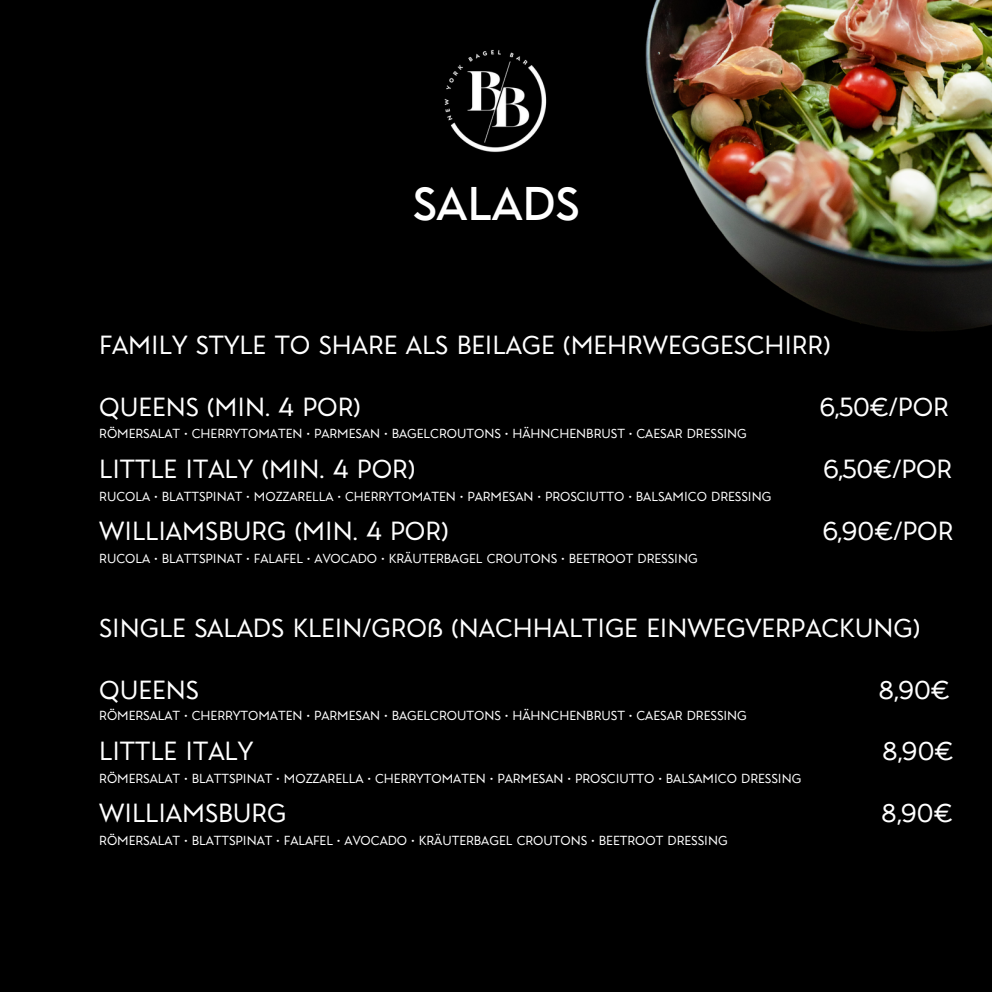
<style>
.page{position:relative;width:992px;height:992px;background:#000}
.page>*{position:absolute;margin:0;border:0;box-sizing:border-box;transform-origin:0 0}
.t1{font:300 45px "Garnet Capitals";color:#fff}
.t2{font:100 25px "Garnet Capitals";color:#fff}
.t3{font:100 12.5px "Garnet Capitals";color:#fff}
</style>
<div class="page">
<img style="left:444px;top:50px;width:103px;height:103px">
<img style="left:645px;top:0;width:347px;height:331px">
<p class="t1" style="left:413px;top:183px;width:168px">SALADS</p>
<h1 class="t2" style="left:99px;top:334px;width:733px">FAMILY STYLE TO SHARE ALS BEILAGE (MEHRWEGGESCHIRR)</h1>
<h1 class="t2" style="left:99px;top:396px;width:263px">QUEENS (MIN. 4 POR)</h1>
<h1 class="t2" style="left:819px;top:396px;width:131px">6,50€/POR</h1>
<h1 class="t2" style="left:99px;top:457px;width:317px">LITTLE ITALY (MIN. 4 POR)</h1>
<h1 class="t2" style="left:823px;top:457px;width:131px">6,50€/POR</h1>
<h2 class="t3" style="left:99px;top:428px;width:649px">RÖMERSALAT • CHERRYTOMATEN • PARMESAN • BAGELCROUTONS • HÄHNCHENBRUST • CAESAR DRESSING</h2>
<p class="t3" style="left:99px;top:490px;width:674px">RUCOLA • BLATTSPINAT • MOZZARELLA • CHERRYTOMATEN • PARMESAN • PROSCIUTTO • BALSAMICO DRESSING</p>
<h1 class="t2" style="left:99px;top:519px;width:351px">WILLIAMSBURG (MIN. 4 POR)</h1>
<h1 class="t2" style="left:822px;top:519px;width:132px">6,90€/POR</h1>
<p class="t3" style="left:99px;top:553px;width:600px">RUCOLA • BLATTSPINAT • FALAFEL • AVOCADO • KRÄUTERBAGEL CROUTONS • BEETROOT DRESSING</p>
<h2 class="t2" style="left:99px;top:616px;width:822px">SINGLE SALADS KLEIN/GROß (NACHHALTIGE EINWEGVERPACKUNG)</h2>
<h2 class="t2" style="left:99px;top:678px;width:101px">QUEENS</h2>
<h2 class="t2" style="left:878px;top:678px;width:73px">8,90€</h2>
<h2 class="t2" style="left:99px;top:740px;width:155px">LITTLE ITALY</h2>
<h2 class="t2" style="left:882px;top:740px;width:73px">8,90€</h2>
<p class="t3" style="left:99px;top:710px;width:649px">RÖMERSALAT • CHERRYTOMATEN • PARMESAN • BAGELCROUTONS • HÄHNCHENBRUST • CAESAR DRESSING</p>
<p class="t3" style="left:99px;top:772px;width:704px">RÖMERSALAT • BLATTSPINAT • MOZZARELLA • CHERRYTOMATEN • PARMESAN • PROSCIUTTO • BALSAMICO DRESSING</p>
<h2 class="t2" style="left:99px;top:801px;width:189px">WILLIAMSBURG</h2>
<h2 class="t2" style="left:881px;top:801px;width:73px">8,90€</h2>
<p class="t3" style="left:99px;top:835px;width:630px">RÖMERSALAT • BLATTSPINAT • FALAFEL • AVOCADO • KRÄUTERBAGEL CROUTONS • BEETROOT DRESSING</p>
</div>
